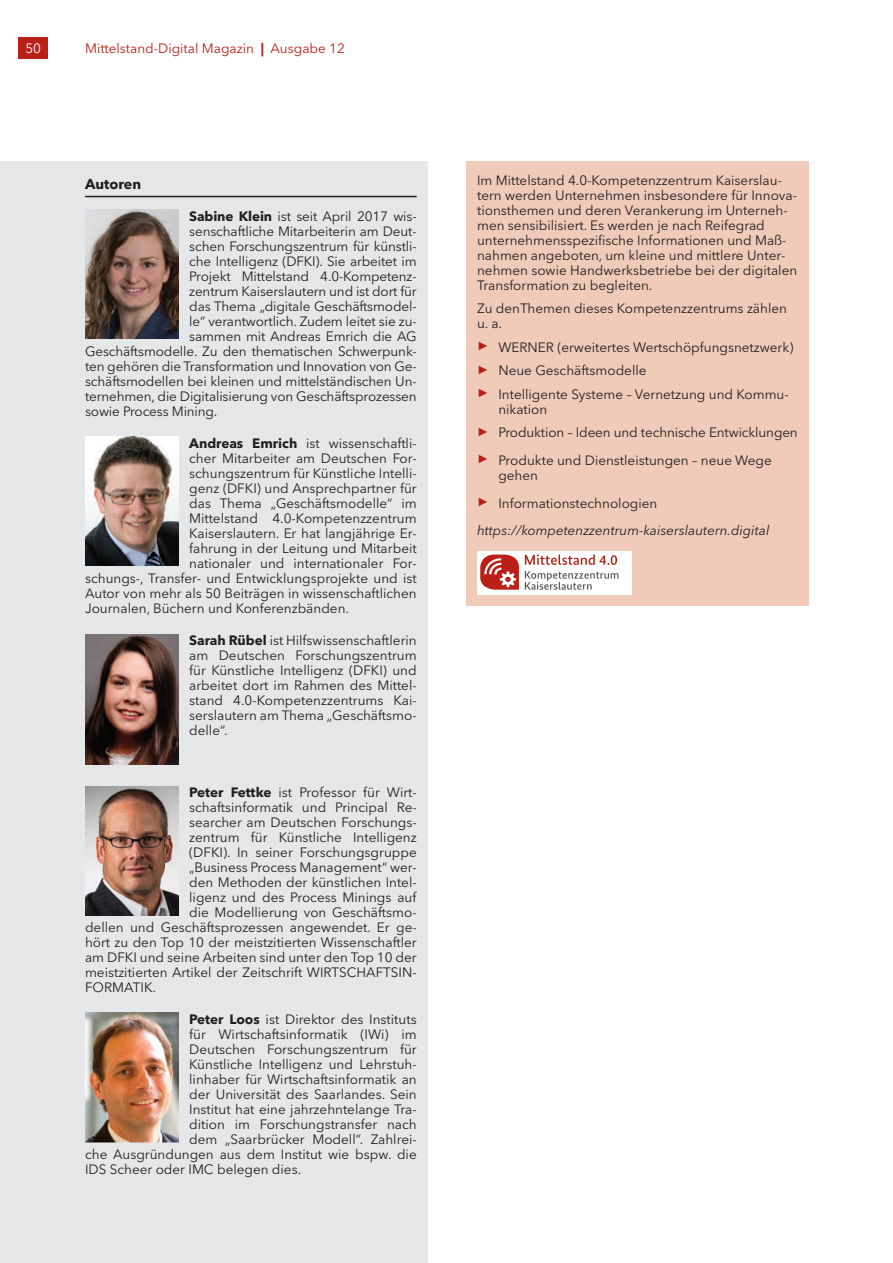
<style>
.page{position:relative;width:893px;height:1263px;background:#fff}
.page>*{position:absolute;margin:0;border:0;box-sizing:border-box;transform-origin:0 0}
.t1{font:700 14.25px "Avenir Next LT Pro";color:#231f20}
.t2{font:13.5px/15px "Avenir Next LT Pro";color:#231f20}
.t3{font:italic 13.5px/27.8px "Avenir Next LT Pro";color:#231f20}
.t4{font:13.5px "Avenir Next LT Pro";color:#bb2018}
.t5{font:13.5px "Avenir Next LT Pro";color:#fff}
.s1{font-weight:700}
.s2{font-family:"Arial";font-size:12px;color:#bb2018}
.s3{font-family:"Arial";font-style:normal;font-size:12px;color:#bb2018}
.s4{font-style:normal}
</style>
<div class="page">
<div style="left:18px;top:37px;width:30px;height:21px;background:#bb2018"></div>
<div style="left:0;top:162px;width:427px;height:1101px;background:#e6e7e9"></div>
<hr style="left:85px;top:196px;width:332px;height:1px;background:#231f20">
<img style="left:85px;top:436px;width:94px;height:130px">
<img style="left:85px;top:634px;width:94px;height:130px">
<img style="left:85px;top:210px;width:94px;height:129px">
<img style="left:85px;top:786px;width:94px;height:130px">
<img style="left:85px;top:1013px;width:94px;height:129px">
<div style="left:466px;top:162px;width:343px;height:444px;background:#f0cbba"></div>
<div style="left:477px;top:551px;width:155px;height:44px;background:#fff"></div>
<svg style="left:525px;top:554px;width:92px;height:11px"></svg>
<svg style="left:525px;top:571px;width:93px;height:19px"></svg>
<svg style="left:480px;top:554px;width:39px;height:36px"></svg>
<p class="t5" style="left:25px;top:40px;width:17px">50</p>
<p class="t4" style="left:85px;top:40px;width:261px">Mittelstand-Digital Magazin <span class="s1">|</span> Ausgabe 12</p>
<p class="t1" style="left:85px;top:176px;width:58px">Autoren</p>
<p class="t2" style="left:189px;top:209px;width:229px"><span class="s1">Sabine Klein</span> ist seit April 2017 wis-</p>
<p class="t2" style="left:189px;top:224px;width:229px">senschaftliche Mitarbeiterin am Deut-</p>
<p class="t2" style="left:189px;top:239px;width:229px">schen Forschungszentrum für künstli-</p>
<p class="t2" style="left:189px;top:254px;width:229px">che Intelligenz (DFKI). Sie arbeitet im</p>
<p class="t2" style="left:189px;top:269px;width:229px">Projekt Mittelstand 4.0-Kompetenz-</p>
<p class="t2" style="left:189px;top:284px;width:229px">zentrum Kaiserslautern und ist dort für</p>
<p class="t2" style="left:189px;top:299px;width:229px">das Thema „digitale Geschäftsmodel-</p>
<p class="t2" style="left:189px;top:314px;width:229px">le“ verantwortlich. Zudem leitet sie zu-</p>
<p class="t2" style="left:189px;top:329px;width:229px">sammen mit Andreas Emrich die AG</p>
<p class="t2" style="left:85px;top:344px;width:333px">Geschäftsmodelle. Zu den thematischen Schwerpunk-</p>
<p class="t2" style="left:85px;top:359px;width:333px">ten gehören die Transformation und Innovation von Ge-</p>
<p class="t2" style="left:85px;top:374px;width:333px">schäftsmodellen bei kleinen und mittelständischen Un-</p>
<p class="t2" style="left:85px;top:389px;width:333px">ternehmen, die Digitalisierung von Geschäftsprozessen</p>
<p class="t2" style="left:85px;top:404px;width:134px">sowie Process Mining.</p>
<p class="t2" style="left:189px;top:436px;width:229px"><span class="s1">Andreas Emrich</span> ist wissenschaftli-</p>
<p class="t2" style="left:189px;top:451px;width:229px">cher Mitarbeiter am Deutschen For-</p>
<p class="t2" style="left:189px;top:466px;width:229px">schungszentrum für Künstliche Intelli-</p>
<p class="t2" style="left:189px;top:481px;width:229px">genz (DFKI) und Ansprechpartner für</p>
<p class="t2" style="left:189px;top:496px;width:229px">das Thema „Geschäftsmodelle“ im</p>
<p class="t2" style="left:189px;top:511px;width:229px">Mittelstand 4.0-Kompetenzzentrum</p>
<p class="t2" style="left:189px;top:526px;width:229px">Kaiserslautern. Er hat langjährige Er-</p>
<p class="t2" style="left:189px;top:541px;width:229px">fahrung in der Leitung und Mitarbeit</p>
<p class="t2" style="left:189px;top:556px;width:229px">nationaler und internationaler For-</p>
<p class="t2" style="left:85px;top:571px;width:333px">schungs-, Transfer- und Entwicklungsprojekte und ist</p>
<p class="t2" style="left:85px;top:586px;width:333px">Autor von mehr als 50 Beiträgen in wissenschaftlichen</p>
<p class="t2" style="left:85px;top:601px;width:265px">Journalen, Büchern und Konferenzbänden.</p>
<p class="t2" style="left:189px;top:633px;width:229px;text-align:justify"><span class="s1">Sarah Rübel</span> ist Hilfswissenschaftlerin am Deutschen Forschungszentrum für Künstliche Intelligenz (DFKI) und arbeitet dort im Rahmen des Mittel&shy;stand 4.0-Kompetenzzentrums Kai&shy;serslautern am Thema „Geschäftsmo&shy;delle“.</p>
<p class="t2" style="left:189px;top:785px;width:229px"><span class="s1">Peter Fettke</span> ist Professor für Wirt-</p>
<p class="t2" style="left:189px;top:800px;width:229px">schaftsinformatik und Principal Re-</p>
<p class="t2" style="left:189px;top:815px;width:229px">searcher am Deutschen Forschungs-</p>
<p class="t2" style="left:189px;top:830px;width:229px">zentrum für Künstliche Intelligenz</p>
<p class="t2" style="left:189px;top:845px;width:229px">(DFKI). In seiner Forschungsgruppe</p>
<p class="t2" style="left:189px;top:860px;width:229px">„Business Process Management“ wer-</p>
<p class="t2" style="left:189px;top:875px;width:229px">den Methoden der künstlichen Intel-</p>
<p class="t2" style="left:189px;top:890px;width:229px">ligenz und des Process Minings auf</p>
<p class="t2" style="left:189px;top:905px;width:229px">die Modellierung von Geschäftsmo-</p>
<p class="t2" style="left:85px;top:920px;width:333px">dellen und Geschäftsprozessen angewendet. Er ge-</p>
<p class="t2" style="left:85px;top:935px;width:333px">hört zu den Top 10 der meistzitierten Wissenschaftler</p>
<p class="t2" style="left:85px;top:950px;width:333px">am DFKI und seine Arbeiten sind unter den Top 10 der</p>
<p class="t2" style="left:85px;top:965px;width:333px">meistzitierten Artikel der Zeitschrift WIRTSCHAFTSIN-</p>
<p class="t2" style="left:85px;top:980px;width:72px">FORMATIK.</p>
<p class="t2" style="left:189px;top:1012px;width:229px"><span class="s1">Peter Loos</span> ist Direktor des Instituts</p>
<p class="t2" style="left:189px;top:1027px;width:229px">für Wirtschaftsinformatik (IWi) im</p>
<p class="t2" style="left:189px;top:1042px;width:229px">Deutschen Forschungszentrum für</p>
<p class="t2" style="left:189px;top:1057px;width:229px">Künstliche Intelligenz und Lehrstuh-</p>
<p class="t2" style="left:189px;top:1072px;width:229px">linhaber für Wirtschaftsinformatik an</p>
<p class="t2" style="left:189px;top:1087px;width:229px">der Universität des Saarlandes. Sein</p>
<p class="t2" style="left:189px;top:1102px;width:229px">Institut hat eine jahrzehntelange Tra-</p>
<p class="t2" style="left:189px;top:1117px;width:229px">dition im Forschungstransfer nach</p>
<p class="t2" style="left:189px;top:1132px;width:229px">dem „Saarbrücker Modell“. Zahlrei-</p>
<p class="t2" style="left:85px;top:1147px;width:333px">che Ausgründungen aus dem Institut wie bspw. die</p>
<p class="t2" style="left:85px;top:1162px;width:218px">IDS Scheer oder IMC belegen dies.</p>
<p class="t2" style="left:477px;top:172px;width:322px">Im Mittelstand 4.0-Kompetenzzentrum Kaiserslau&shy;tern werden Unternehmen insbesondere für Innova&shy;tionsthemen und deren Verankerung im Unterneh&shy;men sensibilisiert. Es werden je nach Reifegrad unternehmensspezifische Informationen und Maß&shy;nahmen angeboten, um kleine und mittlere Unter&shy;nehmen sowie Handwerksbetriebe bei der digitalen Transformation zu begleiten.</p>
<p class="t2" style="left:477px;top:301px;width:311px">Zu denThemen dieses Kompetenzzentrums zählen u. a.</p>
<p class="t2" style="left:477px;top:335px;width:318px;line-height:23.5px"><span class="s2">►</span> WERNER (erweitertes Wertschöpfungsnetzwerk) <span class="s2">►</span> Neue Geschäftsmodelle<br><span class="s2">►</span> Intelligente Systeme – Vernetzung und Kommu-</p>
<p class="t2" style="left:477px;top:397px;width:322px;line-height:23.5px;text-indent:21px">nikation<br><span class="s2">►</span> Produktion – Ideen und technische Entwicklungen</p>
<p class="t2" style="left:498px;top:453px;width:275px;text-indent:-21px"><span class="s2">►</span> Produkte und Dienstleistungen – neue Wege gehen</p>
<p class="t3" style="left:477px;top:489px;width:294px"><span class="s3">►</span> <span class="s4">Informationstechnologien </span>https://kompetenzzentrum-kaiserslautern.digital</p>
</div>
